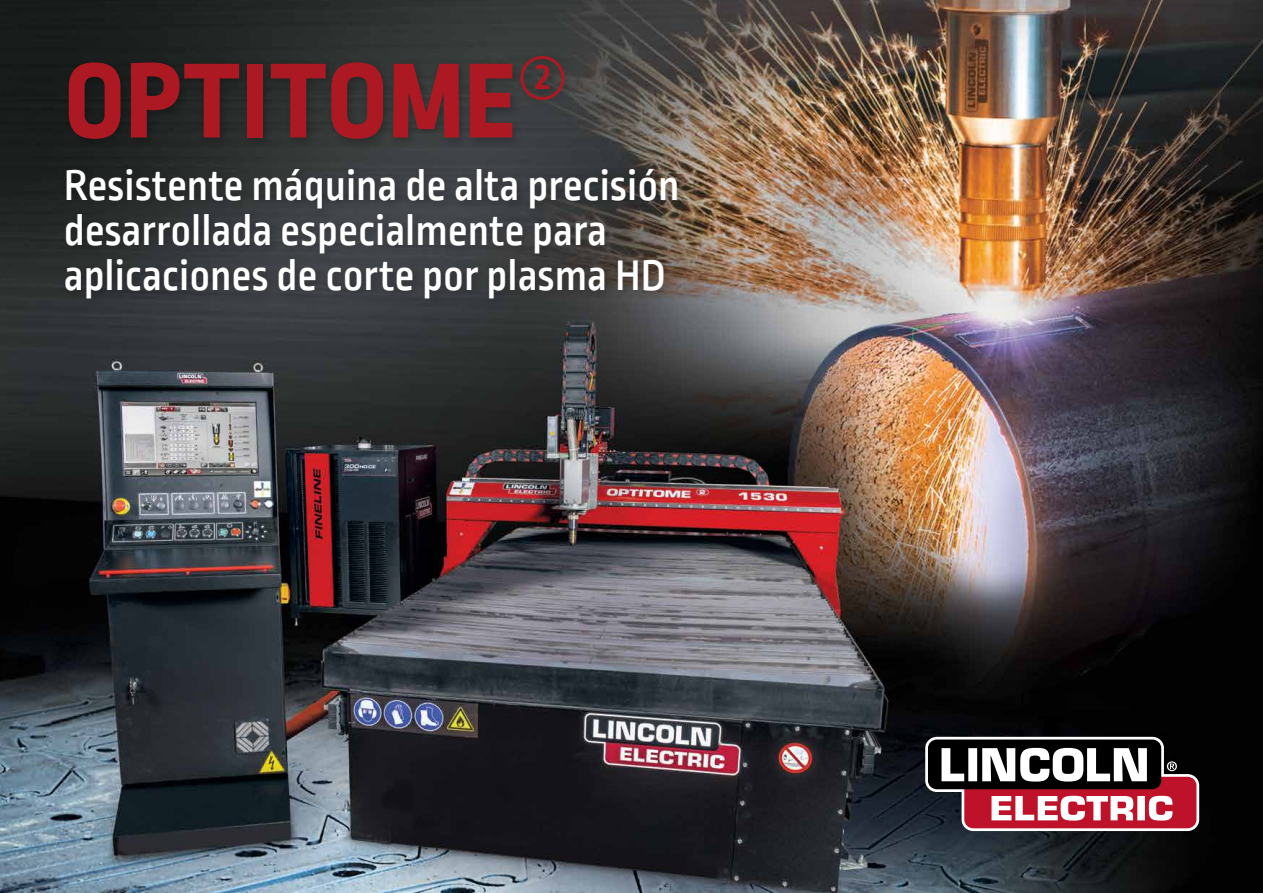
<style>
.page{position:relative;width:1263px;height:893px;background:#fff}
.page>*{position:absolute;margin:0;border:0;box-sizing:border-box;transform-origin:0 0}
.t1{font:800 112.5px "Ropa Sans PTT";letter-spacing:.01em;color:#ad1923}
.t2{font:500 45px/45px "Ropa Sans PTT";color:#fff}
.t3{font:700 39.9px "Ropa Sans PTT";color:#ad1923}
</style>
<div class="page">
<img style="left:0;top:0;width:1263px;height:893px">
<div style="left:60px;top:50px;width:628px;height:259px;background:#000;opacity:.25"></div>
<div style="left:520px;top:56px;width:44px;height:44px;border:3px solid #ad1923;border-radius:50%"></div>
<svg style="left:925px;top:737px;width:274px;height:94px"></svg>
<h1 class="t1" style="left:64px;top:35px;width:453px">OPTITOME</h1>
<p class="t3" style="left:535px;top:54px;width:17px">2</p>
<p class="t2" style="left:64px;top:165px;width:617px">Resistente máquina de alta precisión desarrollada especialmente para aplicaciones de corte por plasma HD</p>
</div>
